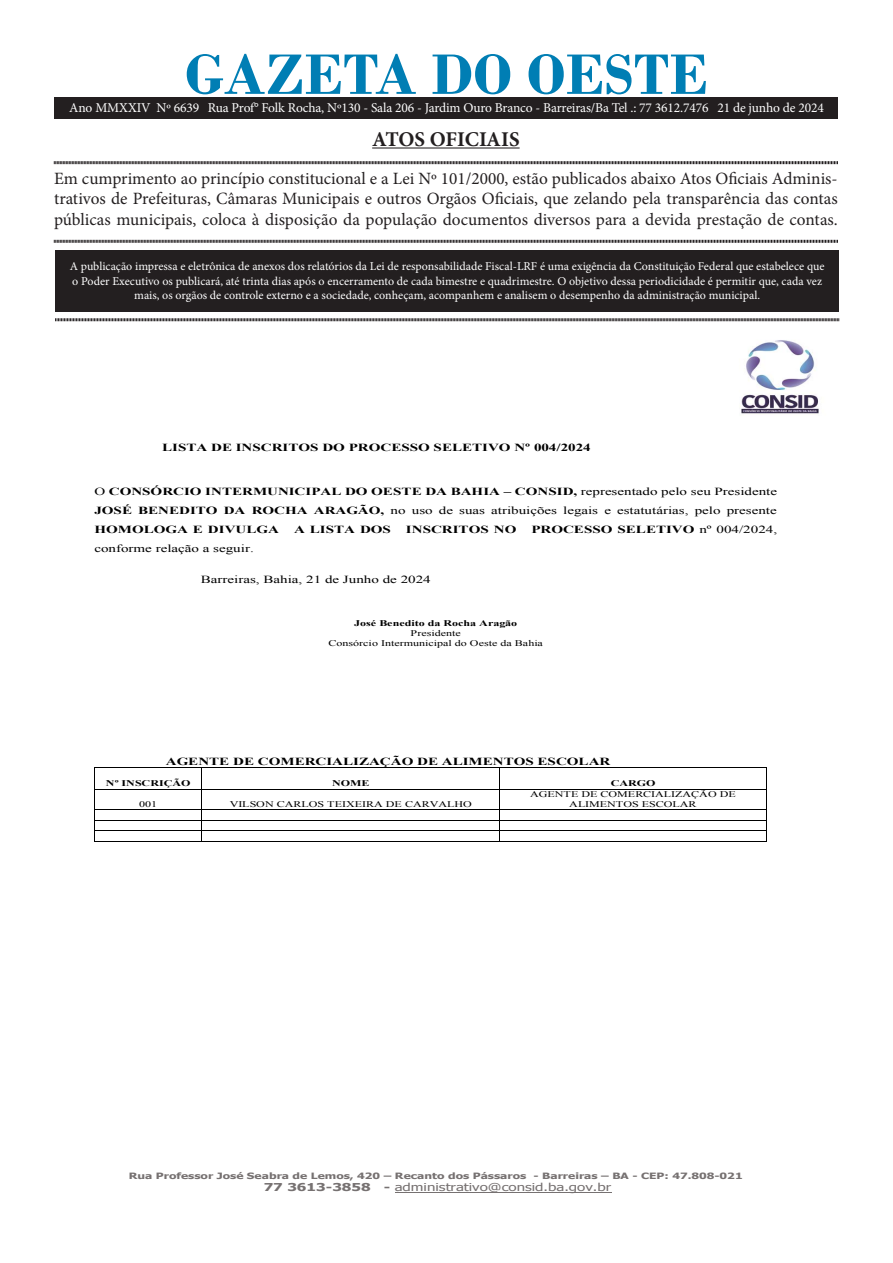
<style>
.page{position:relative;width:893px;height:1263px;background:#fff}
.page>*{position:absolute;margin:0;border:0;box-sizing:border-box;transform-origin:0 0}
.t1{font:700 60px "Bodoni";color:#007eb4}
.t2{font:700 21px "Minion Pro";letter-spacing:-.005em;color:#231f20}
.t3{font:17.25px/20.7px "Minion Pro";color:#231f20;text-align:justify}
.t4{font:13.5px "Minion Pro";letter-spacing:-.01em;color:#fff}
.t5{font:12px/14.4px "Minion Pro";color:#fff;text-align:center}
.t6{font:700 10.8px/18.8px "Times New Roman";color:#000;text-align:justify;scale:1.39 1}
.t7{font:10.8px "Times New Roman";color:#000;scale:1.39 1}
.t8{font:10.8px "Tahoma";color:#767171;scale:1.39 1}
.t9{font:8.7px/9.9px "Times New Roman";color:#000;text-align:center;scale:1.39 1}
.t10{font:700 8.7px "Tahoma";color:#767171;scale:1.39 1}
.t11{font:700 8.7px "Times New Roman";color:#000;scale:1.39 1}
.s1{font-weight:400}
.s2{font-weight:700}
</style>
<div class="page">
<div style="left:55px;top:250px;width:784px;height:61px;background:#231f20"></div>
<hr style="left:372px;top:147px;width:148px;height:2px;background:#231f20">
<svg style="left:54px;top:161px;width:784px;height:4px;background:#908e8e"></svg>
<svg style="left:54px;top:239px;width:784px;height:4px;background:#908e8e"></svg>
<svg style="left:55px;top:318px;width:784px;height:4px;background:#908e8e"></svg>
<div style="left:54px;top:98px;width:784px;height:20px;background:#231f20"></div>
<hr style="left:395px;top:1192px;width:216px;height:1px;background:#767171">
<img style="left:741px;top:340px;width:78px;height:74px">
<hr style="left:95px;top:767px;width:107px;height:1px;background:#000">
<hr style="left:202px;top:767px;width:297px;height:1px;background:#000">
<hr style="left:500px;top:767px;width:266px;height:1px;background:#000">
<hr style="left:95px;top:789px;width:107px;height:1px;background:#000">
<hr style="left:202px;top:789px;width:297px;height:1px;background:#000">
<hr style="left:500px;top:789px;width:266px;height:1px;background:#000">
<hr style="left:95px;top:809px;width:107px;height:1px;background:#000">
<hr style="left:202px;top:809px;width:297px;height:1px;background:#000">
<hr style="left:500px;top:809px;width:266px;height:1px;background:#000">
<hr style="left:95px;top:820px;width:107px;height:1px;background:#000">
<hr style="left:202px;top:820px;width:297px;height:1px;background:#000">
<hr style="left:500px;top:820px;width:266px;height:1px;background:#000">
<hr style="left:95px;top:830px;width:107px;height:1px;background:#000">
<hr style="left:202px;top:830px;width:297px;height:1px;background:#000">
<hr style="left:500px;top:830px;width:266px;height:1px;background:#000">
<svg style="left:94px;top:767px;width:1px;height:75px"></svg>
<hr style="left:95px;top:841px;width:107px;height:1px;background:#000">
<hr style="left:202px;top:841px;width:297px;height:1px;background:#000">
<svg style="left:499px;top:767px;width:1px;height:75px"></svg>
<hr style="left:500px;top:841px;width:266px;height:1px;background:#000">
<svg style="left:766px;top:767px;width:1px;height:75px"></svg>
<p class="t1" style="left:185px;top:39px;width:525px">GAZETA DO OESTE</p>
<p class="t2" style="left:372px;top:124px;width:149px">ATOS OFICIAIS</p>
<p class="t3" style="left:54px;top:168px;width:785px">Em cumprimento ao princípio constitucional e a Lei Nº 101/2000, estão publicados abaixo Atos Oficiais Adminis&shy;trativos de Prefeituras, Câmaras Municipais e outros Orgãos Oficiais, que zelando pela transparência das contas públicas municipais, coloca à disposição da população documentos diversos para a devida prestação de contas.</p>
<p class="t5" style="left:70px;top:259px;width:756px">A publicação impressa e eletrônica de anexos dos relatórios da Lei de responsabilidade Fiscal-LRF é uma exigência da Constituição Federal que estabelece que o Poder Executivo os publicará, até trinta dias após o encerramento de cada bimestre e quadrimestre. O objetivo dessa periodicidade é permitir que, cada vez mais, os orgãos de controle externo e a sociedade, conheçam, acompanhem e analisem o desempenho da administração municipal.</p>
<p class="t4" style="left:69px;top:98px;width:756px">Ano MMXXIV Nº 6639 Rua Prof° Folk Rocha, Nº130 - Sala 206 - Jardim Ouro Branco - Barreiras/Ba Tel .: 77 3612.7476 21 de junho de 2024</p>
<p class="t6" style="left:162px;top:437px;width:310px">LISTA DE INSCRITOS DO PROCESSO SELETIVO Nº 004/2024</p>
<p class="t6" style="left:94px;top:482px;width:493px"><span class="s1">O</span> CONSÓRCIO INTERMUNICIPAL DO OESTE DA BAHIA – CONSID, <span class="s1">representado pelo seu Presidente </span>JOSÉ BENEDITO DA ROCHA ARAGÃO, <span class="s1">no uso de suas atribuições legais e estatutárias, pelo presente </span>HOMOLOGA E DIVULGA</p>
<p class="t6" style="left:294px;top:519px;width:71px">A LISTA DOS</p>
<p class="t6" style="left:406px;top:519px;width:81px">INSCRITOS NO</p>
<p class="t6" style="left:531px;top:519px;width:178px">PROCESSO SELETIVO <span class="s1">nº 004/2024,</span></p>
<p class="t7" style="left:94px;top:541px;width:116px">conforme relação a seguir.</p>
<p class="t7" style="left:201px;top:572px;width:167px">Barreiras, Bahia, 21 de Junho de 2024</p>
<p class="t9" style="left:329px;top:618px;width:156px"><span class="s2">José Benedito da Rocha Aragão<br></span>Presidente<br>Consórcio Intermunicipal do Oeste da Bahia</p>
<p class="t6" style="left:166px;top:752px;width:321px">AGENTE DE COMERCIALIZAÇÃO DE ALIMENTOS ESCOLAR</p>
<p class="t11" style="left:106px;top:777px;width:62px">Nº INSCRIÇÃO</p>
<p class="t11" style="left:332px;top:777px;width:28px">NOME</p>
<p class="t11" style="left:611px;top:777px;width:34px">CARGO</p>
<p class="t9" style="left:139px;top:799px;width:14px">001</p>
<p class="t9" style="left:230px;top:799px;width:176px">VILSON CARLOS TEIXEIRA DE CARVALHO</p>
<p class="t9" style="left:530px;top:789px;width:149px">AGENTE DE COMERCIALIZAÇÃO DE<br>ALIMENTOS ESCOLAR</p>
<p class="t10" style="left:129px;top:1169px;width:443px">Rua Professor José Seabra de Lemos, 420 – Recanto dos Pássaros - Barreiras – BA - CEP: 47.808-021</p>
<p class="t8" style="left:264px;top:1180px;width:251px"><span class="s2">77 3613-3858 -</span> administrativo@consid.ba.gov.br</p>
</div>
